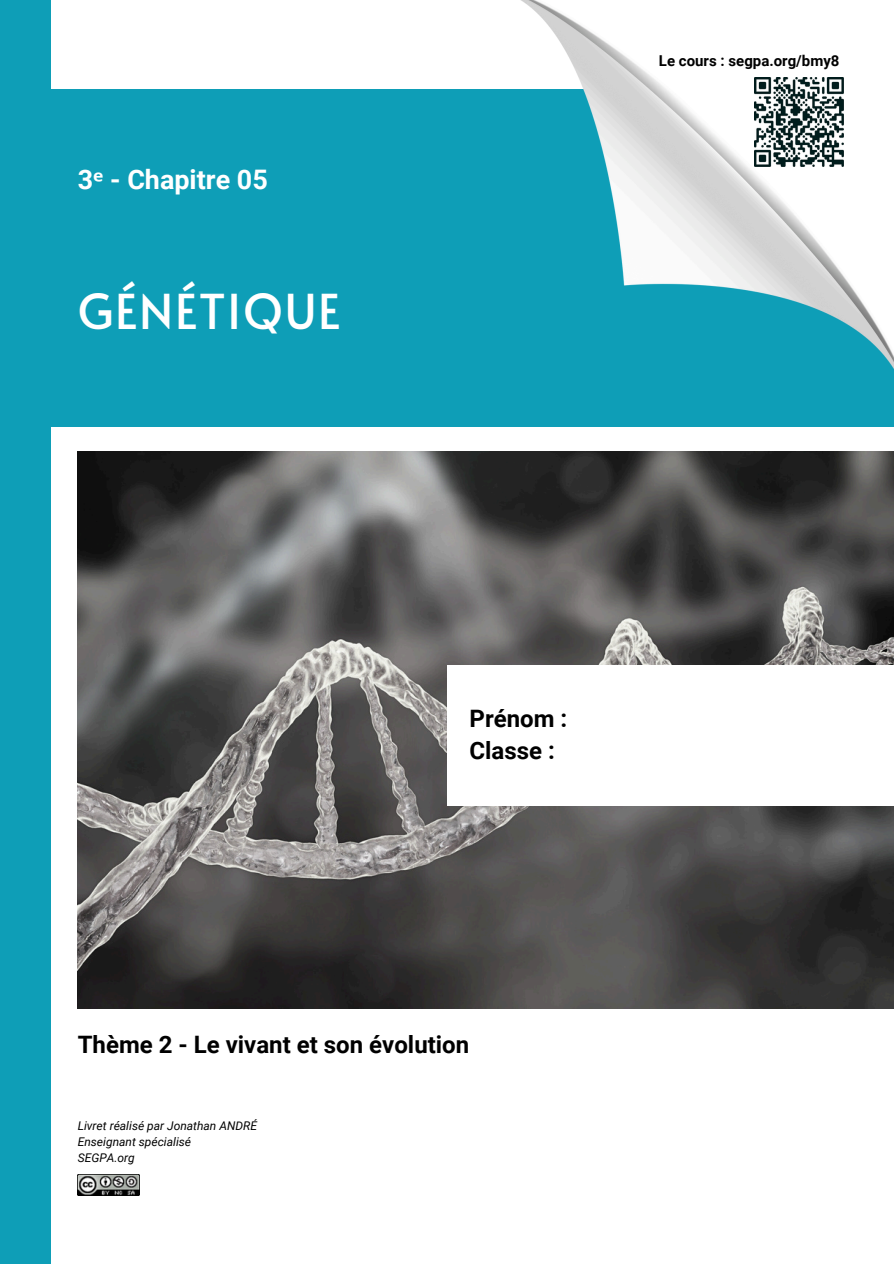
<style>
.page{position:relative;width:894px;height:1264px;background:#fff}
.page>*{position:absolute;margin:0;border:0;box-sizing:border-box;transform-origin:0 0}
.t1{font:48px "Alata";letter-spacing:.035em;color:#fff}
.t2{font:700 26.85px "Roboto";color:#fff}
.t3{font:700 24px/32.7px "Roboto";color:#000}
.t4{font:700 15px "Roboto";color:#000}
.t5{font:italic 12px "Roboto";color:#000}
.s1{font-family:"Noto Sans"}
</style>
<div class="page">
<img style="left:78px;top:451px;width:815px;height:557px">
<div style="left:0;top:89px;width:893px;height:338px;background:#0e9eb7"></div>
<div style="left:0;top:0;width:51px;height:1263px;background:#0e9eb7"></div>
<img style="left:78px;top:1174px;width:62px;height:21px">
<img style="left:521px;top:0;width:372px;height:368px">
<img style="left:754px;top:77px;width:89px;height:89px">
<div style="left:447px;top:665px;width:446px;height:141px;background:#fff"></div>
<h4 class="t2" style="left:78px;top:164px;width:191px">3<span class="s1">ᵉ</span> - Chapitre 05</h4>
<p class="t1" style="left:78px;top:276px;width:264px">GÉNÉTIQUE</p>
<p class="t4" style="left:658px;top:52px;width:182px">Le cours : segpa.org/bmy8</p>
<h3 class="t3" style="left:469px;top:702px;width:99px">Prénom :<br>Classe :</h3>
<p class="t3" style="left:78px;top:1028px;width:393px">Thème 2 - Le vivant et son évolution</p>
<p class="t5" style="left:78px;top:1118px;width:181px">Livret réalisé par Jonathan ANDRÉ</p>
<h2 class="t5" style="left:78px;top:1134px;width:115px">Enseignant spécialisé</h2>
<h1 class="t5" style="left:78px;top:1150px;width:59px">SEGPA.org</h1>
</div>
